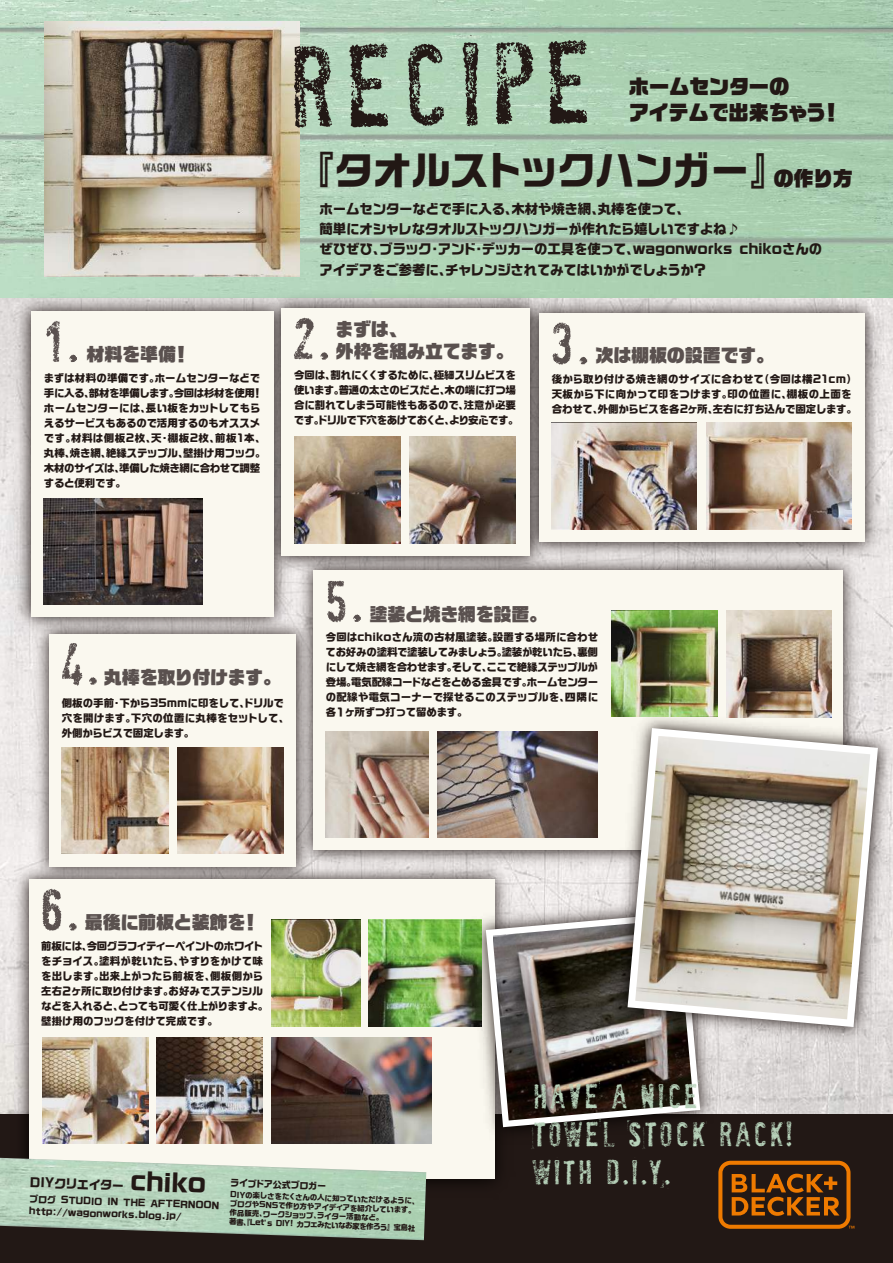
<style>
.page{position:relative;width:893px;height:1263px;background:#fff}
.page>*{position:absolute;margin:0;border:0;box-sizing:border-box;transform-origin:0 0}
.t1{font:108px "Socia L Anima L";color:#221815}
.t2{font:54px "Socia L Anima L";color:#5a514f}
.t3{font:700 39px "Ro G San Srf Std";letter-spacing:-.02em;color:#221815}
.t4{font:31.8px/38.2px "Socia L Anima L";letter-spacing:.04em;color:#b7d2ba}
.t5{font:20.25px/25.5px "Ro G San Srf Std UB";letter-spacing:-.01em;color:#221815}
.t6{font:18px "Ro G San Srf Std UB";letter-spacing:-.01em;color:#5a514f}
.t7{font:700 13.5px/20.2px "Ro G San Srf Std";letter-spacing:-.015em;color:#221815}
.t8{font:700 12px "Ro G San Srf Std";color:#221815}
.t9{font:700 10.5px/15px "Ro G San Srf Std";letter-spacing:-.01em;color:#221815}
.t10{font:700 10.5px/15px "Ro G San Srf Std";letter-spacing:-.035em;color:#221815}
.t11{font:700 10.5px/15px "Ro G San Srf Std";letter-spacing:.01em;color:#221815}
.t12{font:700 9px/12px "Ro G San Srf Std";color:#221815}
.t13{font:700 7.5px/9px "Ro G San Srf Std";color:#221815}
.s1{font-family:"Ro G San Srf Std UB";font-weight:400;font-size:20.25px}
.s2{font-size:24px}
</style>
<div class="page">
<img style="left:0;top:0;width:893px;height:1263px">
<img style="left:410px;top:437px;width:106px;height:106px">
<div style="left:313px;top:571px;width:529px;height:279px;background:#faf8ef"></div>
<img style="left:573px;top:674px;width:320px;height:407px">
<svg style="left:627px;top:728px;width:251px;height:299px"></svg>
<img style="left:635px;top:736px;width:235px;height:283px">
<img style="left:726px;top:611px;width:105px;height:106px">
<img style="left:326px;top:731px;width:103px;height:107px">
<img style="left:438px;top:731px;width:159px;height:107px">
<div style="left:539px;top:313px;width:326px;height:229px;background:#faf8ef"></div>
<img style="left:552px;top:423px;width:144px;height:106px">
<img style="left:707px;top:423px;width:144px;height:106px">
<img style="left:272px;top:920px;width:88px;height:106px">
<img style="left:368px;top:920px;width:113px;height:106px">
<img style="left:611px;top:611px;width:107px;height:105px">
<h1 class="t1" style="left:281px;top:23px;width:312px;rotate:-1deg">recipe</h1>
<h3 class="t5" style="left:629px;top:74px;width:214px">ホームセンターの<br>アイテムで出来ちゃう！</h3>
<h3 class="t3" style="left:296px;top:143px;width:558px">『タオルストックハンガー』<span class="s1">の作り方</span></h3>
<h2 class="t2" style="left:42px;top:309px;width:38px">1.</h2>
<h3 class="t6" style="left:87px;top:341px;width:105px">材料を準備！</h3>
<p class="t9" style="left:44px;top:370px;width:223px">まずは材料の準備です。ホームセンターなどで手に入る、部材を準備します。今回は杉材を使用！ホームセンターには、長い板をカットしてもらえるサービスもあるので活用するのもオススメです。材料は側板2枚、天・棚板2枚、前板1本、丸棒、焼き網、絶縁ステップル、壁掛け用フック。木材のサイズは、準備した焼き網に合わせて調整すると便利です。</p>
<p class="t7" style="left:319px;top:199px;width:504px">ホームセンターなどで手に入る、木材や焼き網、丸棒を使って、<br>簡単にオシャレなタオルストックハンガーが作れたら嬉しいですよね♪<br>ぜひぜひ、ブラック・アンド・デッカーの工具を使って、wagonworks chikoさんのアイデアをご参考に、チャレンジされてみてはいかがでしょうか？</p>
<h2 class="t2" style="left:290px;top:307px;width:41px">2.</h2>
<h3 class="t6" style="left:336px;top:316px;width:73px">まずは、</h3>
<h3 class="t6" style="left:336px;top:337px;width:179px">外枠を組み立てます。</h3>
<h2 class="t2" style="left:547px;top:311px;width:43px">3.</h2>
<h3 class="t6" style="left:596px;top:342px;width:180px">次は棚板の設置です。</h3>
<p class="t10" style="left:294px;top:367px;width:226px">今回は、割れにくくするために、極細スリムビスを使います。普通の太さのビスだと、木の端に打つ場合に割れてしまう可能性もあるので、注意が必要です。ドリルで下穴をあけておくと、より安心です。</p>
<p class="t11" style="left:552px;top:372px;width:307px">後から取り付ける焼き網のサイズに合わせて（今回は横21cm）天板から下に向かって印をつけます。印の位置に、棚板の上面を合わせて、外側からビスを各2ヶ所、左右に打ち込んで固定します。</p>
<h2 class="t2" style="left:57px;top:632px;width:43px">4.</h2>
<h3 class="t6" style="left:104px;top:663px;width:179px">丸棒を取り付けます。</h3>
<p class="t9" style="left:62px;top:695px;width:229px">側板の手前・下から35mmに印をして、ドリルで穴を開けます。下穴の位置に丸棒をセットして、外側からビスで固定します。</p>
<h2 class="t2" style="left:321px;top:569px;width:43px">5.</h2>
<h3 class="t6" style="left:369px;top:600px;width:179px">塗装と焼き網を設置。</h3>
<p class="t9" style="left:326px;top:630px;width:274px;text-align:justify">今回はchikoさん流の古材風塗装。設置する場所に合わせてお好みの塗料で塗装してみましょう。塗装が乾いたら、裏側にして焼き網を合わせます。そして、ここで絶縁ステップルが登場。電気配線コードなどをとめる金具です。ホームセンターの配線や電気コーナーで探せるこのステップルを、四隅に各１ヶ所ずつ打って留めます。</p>
<h2 class="t2" style="left:37px;top:877px;width:43px">6.</h2>
<h3 class="t6" style="left:85px;top:909px;width:176px">最後に前板と装飾を！</h3>
<p class="t9" style="left:41px;top:938px;width:229px">前板には、今回グラフィティーペイントのホワイトをチョイス。塗料が乾いたら、やすりをかけて味を出します。出来上がったら前板を、側板側から左右２ヶ所に取り付けます。お好みでステンシルなどを入れると、とっても可愛く仕上がりますよ。壁掛け用のフックを付けて完成です。</p>
<p class="t8" style="left:30px;top:1174px;width:178px;rotate:2deg">DIYクリエイター <span class="s2">chiko</span></p>
<p class="t12" style="left:30px;top:1193px;width:191px;rotate:2deg">ブログ STUDIO IN THE AFTERNOON http://wagonworks.blog.jp/</p>
<p class="t12" style="left:231px;top:1177px;width:97px;rotate:2deg">ライブドア公式ブロガー</p>
<p class="t13" style="left:230px;top:1190px;width:191px;rotate:2deg">DIYの楽しさをたくさんの人に知っていただけるように、ブログやSNSで作り方やアイディアを紹介しています。作品販売、ワークショップ、ライター活動など。<br>著書、『Let’s DIY! カフェみたいなお家を作ろう』宝島社</p>
<h3 class="t4" style="left:532px;top:1077px;width:262px">HAVE A NICE<br>TOWEL STOCK RACK! with D.I.Y.</h3>
</div>
